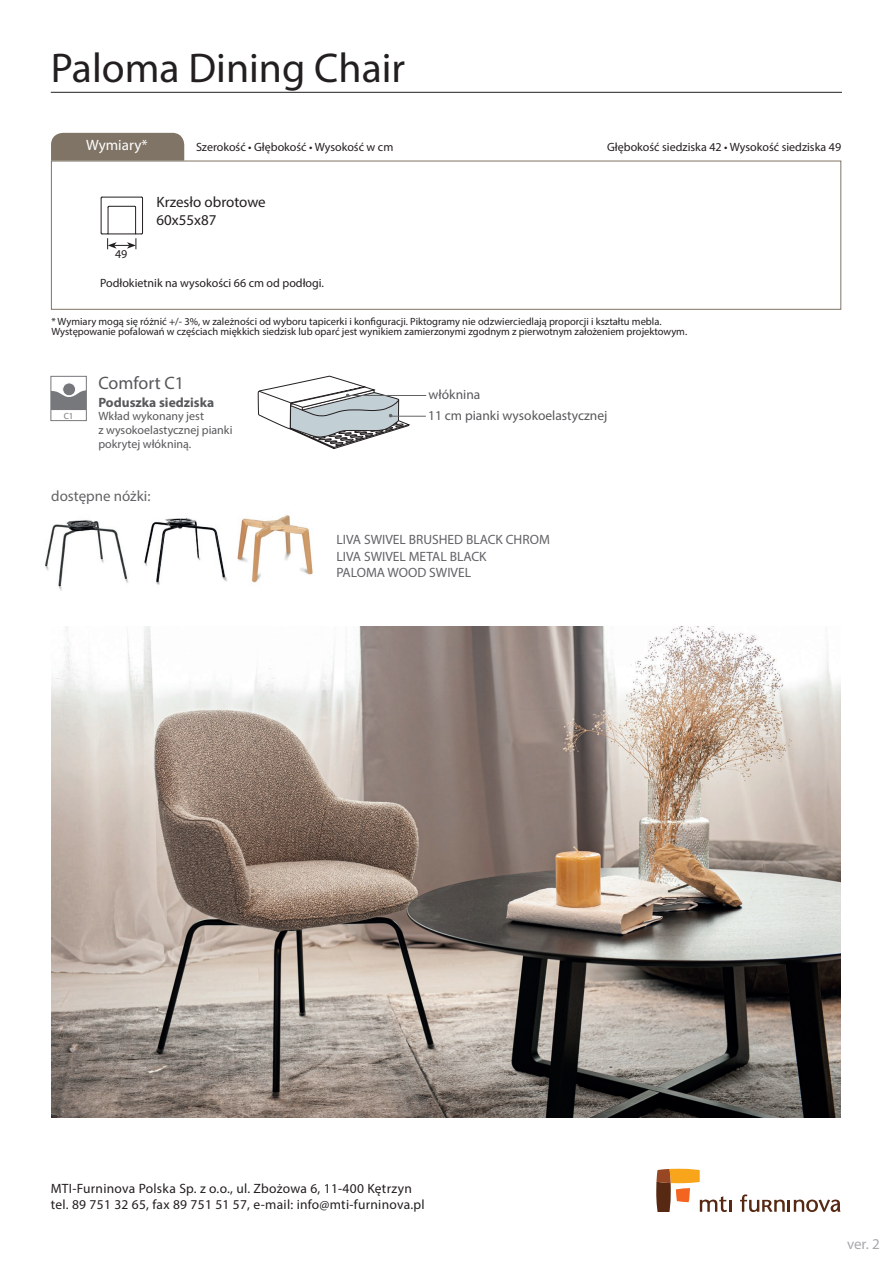
<style>
.page{position:relative;width:893px;height:1263px;background:#fff}
.page>*{position:absolute;margin:0;border:0;box-sizing:border-box;transform-origin:0 0}
.t1{font:41.7px "Myriad Pro";color:#231f20}
.t2{font:18px "Myriad Pro";color:#57585a}
.t3{font:15px/18px "Myriad Pro";color:#231f20}
.t4{font:15px "Myriad Pro";color:#636366}
.t5{font:15px "Myriad Pro";color:#fff}
.t6{font:15px "Myriad Pro";color:#a8a9ad}
.t7{font:13.5px/16.2px "Myriad Pro";letter-spacing:.02em;color:#231f20}
.t8{font:13.5px/16.2px "Myriad Pro";color:#636366}
.t9{font:13.5px/20.9px "Myriad Pro";color:#57585a}
.t10{font:700 13.5px "Myriad Pro";color:#57585a}
.t11{font:12px "Myriad Pro";color:#231f20}
.t12{font:12px/13.6px "Myriad Pro";color:#57585a}
.t13{font:10.5px/10.5px "Myriad Pro";color:#231f20}
.t14{font:9px "Myriad Pro";color:#76787b}
</style>
<div class="page">
<svg style="left:656px;top:1169px;width:76px;height:43px"></svg>
<svg style="left:740px;top:1194px;width:100px;height:18px"></svg>
<hr style="left:51px;top:92px;width:791px;height:1px;background:#231f20">
<div style="left:51px;top:133px;width:133px;height:28px;background:#807466"></div>
<div style="left:51px;top:161px;width:790px;height:149px;border:1px solid #807466"></div>
<hr style="left:102px;top:197px;width:40px;height:1px;background:#231f20">
<hr style="left:142px;top:198px;width:1px;height:35px;background:#231f20">
<hr style="left:101px;top:198px;width:1px;height:35px;background:#231f20">
<svg style="left:100px;top:206px;width:43px;height:43px"></svg>
<div style="left:51px;top:376px;width:36px;height:45px;border:1px solid #76787b"></div>
<svg style="left:51px;top:383px;width:35px;height:27px"></svg>
<hr style="left:391px;top:416px;width:35px;height:1px;background:#636366">
<hr style="left:347px;top:395px;width:79px;height:1px;background:#636366">
<svg style="left:258px;top:375px;width:152px;height:74px"></svg>
<img style="left:144px;top:518px;width:83px;height:67px">
<img style="left:237px;top:515px;width:76px;height:68px">
<img style="left:51px;top:626px;width:789px;height:491px">
<img style="left:45px;top:520px;width:84px;height:71px">
<h1 class="t1" style="left:51px;top:43px;width:356px">Paloma Dining Chair</h1>
<h3 class="t5" style="left:86px;top:136px;width:63px">Wymiary*</h3>
<p class="t11" style="left:196px;top:140px;width:199px">Szerokość • Głębokość • Wysokość w cm</p>
<p class="t11" style="left:607px;top:140px;width:235px">Głębokość siedziska 42 • Wysokość siedziska 49</p>
<p class="t11" style="left:115px;top:247px;width:14px">49</p>
<h3 class="t3" style="left:156px;top:193px;width:111px">Krzesło obrotowe<br>60x55x87</h3>
<p class="t11" style="left:100px;top:275px;width:226px">Podłokietnik na wysokości 66 cm od podłogi.</p>
<p class="t13" style="left:51px;top:316px;width:637px">* Wymiary mogą się różnić +/- 3%, w zależności od wyboru tapicerki i konfiguracji. Piktogramy nie odzwierciedlają proporcji i kształtu mebla.<br>Występowanie pofalowań w częściach miękkich siedzisk lub oparć jest wynikiem zamierzonymi zgodnym z pierwotnym założeniem projektowym.</p>
<p class="t14" style="left:64px;top:411px;width:11px">C1</p>
<h2 class="t2" style="left:98px;top:372px;width:87px">Comfort C1</h2>
<p class="t10" style="left:98px;top:393px;width:117px">Poduszka siedziska</p>
<p class="t12" style="left:98px;top:409px;width:136px">Wkład wykonany jest<br>z wysokoelastycznej pianki pokrytej włókniną.</p>
<h3 class="t4" style="left:51px;top:487px;width:101px">dostępne nóżki:</h3>
<p class="t9" style="left:428px;top:384px;width:181px">włóknina<br>11 cm pianki wysokoelastycznej</p>
<p class="t8" style="left:337px;top:531px;width:215px">LIVA SWIVEL BRUSHED BLACK CHROM<br>LIVA SWIVEL METAL BLACK<br>PALOMA WOOD SWIVEL</p>
<p class="t7" style="left:51px;top:1180px;width:375px">MTI-Furninova Polska Sp. z o.o., ul. Zbożowa 6, 11-400 Kętrzyn tel. 89 751 32 65, fax 89 751 51 57, e-mail: info@mti-furninova.pl</p>
<h3 class="t6" style="left:847px;top:1235px;width:34px">ver. 2</h3>
</div>
